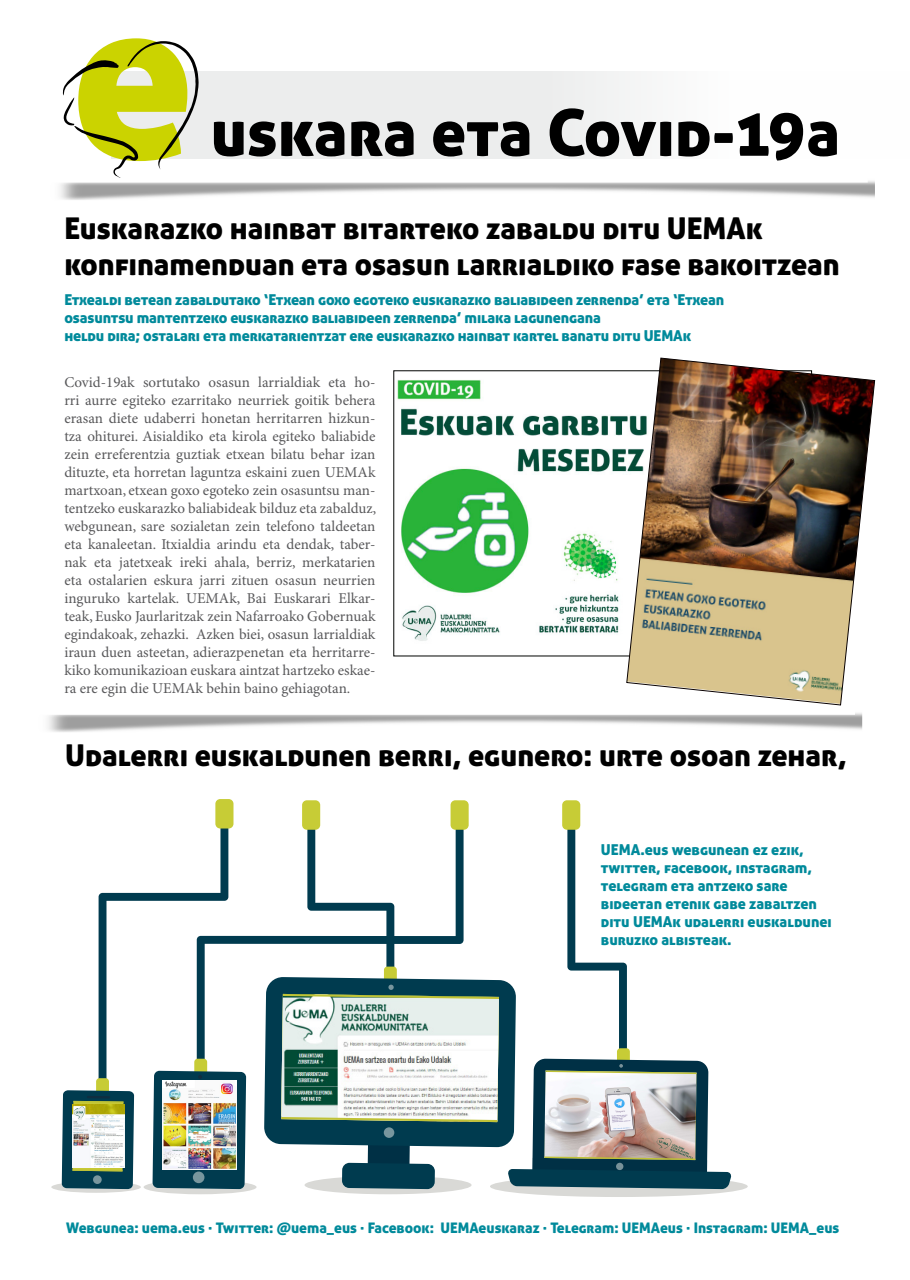
<style>
.page{position:relative;width:910px;height:1280px;background:#fff}
.page>*{position:absolute;margin:0;border:0;box-sizing:border-box;transform-origin:0 0}
.t1{font:226.8px "Aller Display";color:#cbd300}
.t2{font:64.8px "Aller Display";color:#000}
.t3{font:30px/36px "Aller Display";color:#000}
.t4{font:15px/18px "Minion Pro";color:#58585a;text-align:justify}
.t5{font:15px/18px "Aller Display";letter-spacing:-.01em;color:#008a9b}
.t6{font:14.55px "Aller Display";color:#008a9b}
</style>
<div class="page">
<div style="left:305px;top:1176px;width:167px;height:18px;background:#d9d9d6;border-radius:50%"></div>
<div style="left:490px;top:1176px;width:258px;height:21px;background:#d9d9d6;border-radius:50%"></div>
<div style="left:451px;top:800px;width:18px;height:30px;background:#c7cc36;border-radius:5px"></div>
<div style="left:562px;top:800px;width:18px;height:30px;background:#c7cc36;border-radius:5px"></div>
<div style="left:302px;top:800px;width:18px;height:30px;background:#c7cc36;border-radius:5px"></div>
<div style="left:215px;top:799px;width:18px;height:29px;background:#c7cc36;border-radius:5px"></div>
<svg style="left:264px;top:818px;width:468px;height:371px"></svg>
<svg style="left:51px;top:818px;width:206px;height:376px"></svg>
<img style="left:72px;top:1104px;width:53px;height:63px">
<img style="left:162px;top:1081px;width:75px;height:89px">
<div style="left:111px;top:71px;width:799px;height:88px;background:linear-gradient(to bottom,#f3f3f3,#f3f3f3)"></div>
<svg style="left:63px;top:41px;width:136px;height:137px"></svg>
<img style="left:397px;top:380px;width:229px;height:261px">
<img style="left:626px;top:357px;width:249px;height:334px">
<img style="left:48px;top:691px;width:814px;height:41px">
<h1 class="t1" style="left:71px;top:-67px;width:124px">e</h1>
<h2 class="t2" style="left:211px;top:91px;width:631px">uskara eta Covid-19a</h2>
<h3 class="t3" style="left:64px;top:210px;width:777px">Euskarazko hainbat bitarteko zabaldu ditu UEMAk konfinamenduan eta osasun larrialdiko fase bakoitzean</h3>
<p class="t5" style="left:64px;top:290px;width:661px">Etxealdi betean zabaldutako ‘Etxean goxo egoteko euskarazko baliabideen zerrenda’ eta ‘Etxean osasuntsu mantentzeko euskarazko baliabideen zerrenda’ milaka lagunengana<br>heldu dira; ostalari eta merkatarientzat ere euskarazko hainbat kartel banatu ditu UEMAk</p>
<p class="t4" style="left:64px;top:373px;width:313px">Covid-19ak sortutako osasun larrialdiak eta ho&shy;rri aurre egiteko ezarritako neurriek goitik behera erasan diete udaberri honetan herritarren hizkun&shy;tza ohiturei. Aisialdiko eta kirola egiteko baliabide zein erreferentzia guztiak etxean bilatu behar izan dituzte, eta horretan laguntza eskaini zuen UEMAk martxoan, etxean goxo egoteko zein osasuntsu man&shy;tentzeko euskarazko baliabideak bilduz eta zabalduz, webgunean, sare sozialetan zein telefono taldeetan eta kanaleetan. Itxialdia arindu eta dendak, taber&shy;nak eta jatetxeak ireki ahala, berriz, merkatarien eta ostalarien eskura jarri zituen osasun neurrien inguruko kartelak. UEMAk, Bai Euskarari Elkar&shy;teak, Eusko Jaurlaritzak zein Nafarroako Gobernuak egindakoak, zehazki. Azken biei, osasun larrialdiak iraun duen asteetan, adierazpenetan eta herritarre&shy;kiko komunikazioan euskara aintzat hartzeko eskae&shy;ra ere egin die UEMAk behin baino gehiagotan.</p>
<h3 class="t3" style="left:65px;top:737px;width:783px">Udalerri euskaldunen berri, egunero: urte osoan zehar,</h3>
<p class="t5" style="left:601px;top:840px;width:232px">UEMA.eus webgunean ez ezik, twitter, facebook, instagram, telegram eta antzeko sare bideetan etenik gabe zabaltzen ditu UEMAk udalerri euskaldunei buruzko albisteak.</p>
<p class="t6" style="left:66px;top:1218px;width:775px">Webgunea: uema.eus · Twitter: @uema_eus · Facebook: UEMAeuskaraz · Telegram: UEMAeus · Instagram: UEMA_eus</p>
</div>
